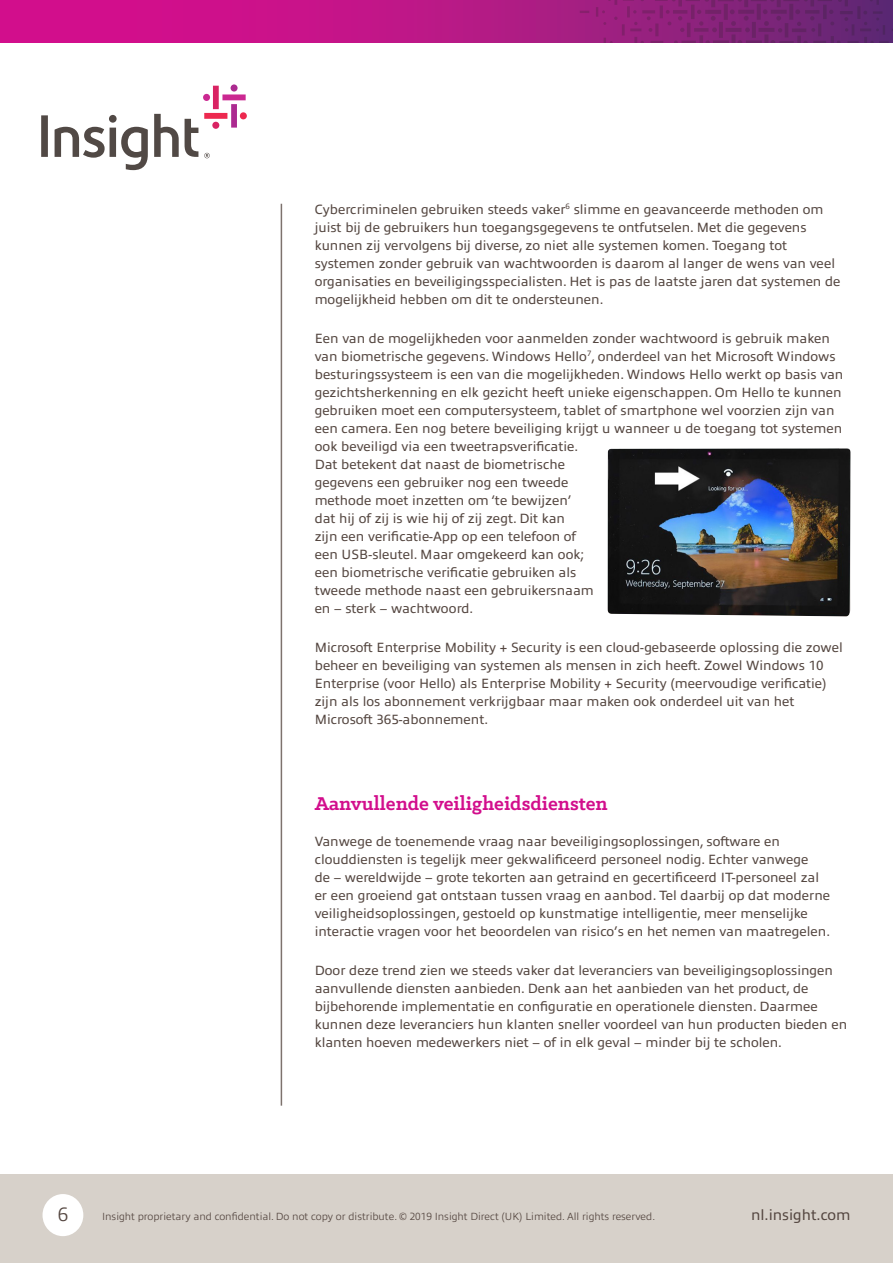
<style>
.page{position:relative;width:893px;height:1263px;background:#fff}
.page>*{position:absolute;margin:0;border:0;box-sizing:border-box;transform-origin:0 0}
.Sub_header_bold_colo{font:700 21px "Klinic Slab";color:#d20e8c}
.folio{font:300 19.5px "Allumi Pro";color:#544640}
.sign_off_url{font:15px "Allumi Pro";color:#544640}
.body_copy{font:13.5px/18px "Allumi Pro";color:#544640}
.all_rights_reserved{font:300 10.5px "Allumi Pro";color:#544640}
</style>
<div class="page">
<div style="left:0;top:1174px;width:893px;height:89px;background:#d7d1ca"></div>
<div style="left:43px;top:1194px;width:40px;height:42px;background:#fff;border-radius:50%"></div>
<svg style="left:0;top:0;width:580px;height:42px"></svg>
<svg style="left:580px;top:0;width:313px;height:42px"></svg>
<svg style="left:41px;top:84px;width:206px;height:86px"></svg>
<hr style="left:281px;top:204px;width:1px;height:902px;background:#7d726d">
<img style="left:607px;top:448px;width:243px;height:168px">
<p class="body_copy" style="left:315px;top:199px;width:527px">Cybercriminelen gebruiken steeds vaker<sup>6</sup> slimme en geavanceerde methoden om juist bij de gebruikers hun toegangsgegevens te ontfutselen. Met die gegevens kunnen zij vervolgens bij diverse, zo niet alle systemen komen. Toegang tot systemen zonder gebruik van wachtwoorden is daarom al langer de wens van veel organisaties en beveiligingsspecialisten. Het is pas de laatste jaren dat systemen de mogelijkheid hebben om dit te ondersteunen.</p>
<p class="body_copy" style="left:315px;top:328px;width:530px">Een van de mogelijkheden voor aanmelden zonder wachtwoord is gebruik maken van biometrische gegevens. Windows Hello<sup>7</sup>, onderdeel van het Microsoft Windows besturingssysteem is een van die mogelijkheden. Windows Hello werkt op basis van gezichtsherkenning en elk gezicht heeft unieke eigenschappen. Om Hello te kunnen gebruiken moet een computersysteem, tablet of smartphone wel voorzien zijn van een camera. Een nog betere beveiliging krijgt u wanneer u de toegang tot systemen ook beveiligd via een tweetrapsverificatie.<br>Dat betekent dat naast de biometrische<br>gegevens een gebruiker nog een tweede<br>methode moet inzetten om ‘te bewijzen’<br>dat hij of zij is wie hij of zij zegt. Dit kan<br>zijn een verificatie-App op een telefoon of<br>een USB-sleutel. Maar omgekeerd kan ook;<br>een biometrische verificatie gebruiken als<br>tweede methode naast een gebruikersnaam<br>en – sterk – wachtwoord.</p>
<p class="body_copy" style="left:315px;top:637px;width:530px">Microsoft Enterprise Mobility + Security is een cloud-gebaseerde oplossing die zowel beheer en beveiliging van systemen als mensen in zich heeft. Zowel Windows 10<br>Enterprise (voor Hello) als Enterprise Mobility + Security (meervoudige verificatie) zijn als los abonnement verkrijgbaar maar maken ook onderdeel uit van het Microsoft 365-abonnement.</p>
<p class="Sub_header_bold_colo" style="left:315px;top:790px;width:295px">Aanvullende veiligheidsdiensten</p>
<p class="body_copy" style="left:315px;top:831px;width:517px">Vanwege de toenemende vraag naar beveiligingsoplossingen, software en clouddiensten is tegelijk meer gekwalificeerd personeel nodig. Echter vanwege<br>de – wereldwijde – grote tekorten aan getraind en gecertificeerd IT-personeel zal er een groeiend gat ontstaan tussen vraag en aanbod. Tel daarbij op dat moderne veiligheidsoplossingen, gestoeld op kunstmatige intelligentie, meer menselijke interactie vragen voor het beoordelen van risico’s en het nemen van maatregelen.</p>
<p class="body_copy" style="left:315px;top:960px;width:534px">Door deze trend zien we steeds vaker dat leveranciers van beveiligingsoplossingen aanvullende diensten aanbieden. Denk aan het aanbieden van het product, de bijbehorende implementatie en configuratie en operationele diensten. Daarmee kunnen deze leveranciers hun klanten sneller voordeel van hun producten bieden en klanten hoeven medewerkers niet – of in elk geval – minder bij te scholen.</p>
<p class="folio" style="left:58px;top:1200px;width:12px">6</p>
<p class="all_rights_reserved" style="left:102px;top:1209px;width:555px">Insight proprietary and confidential. Do not copy or distribute. © 2019 Insight Direct (UK) Limited. All rights reserved.</p>
<p class="sign_off_url" style="left:751px;top:1204px;width:101px">nl.insight.com</p>
</div>
